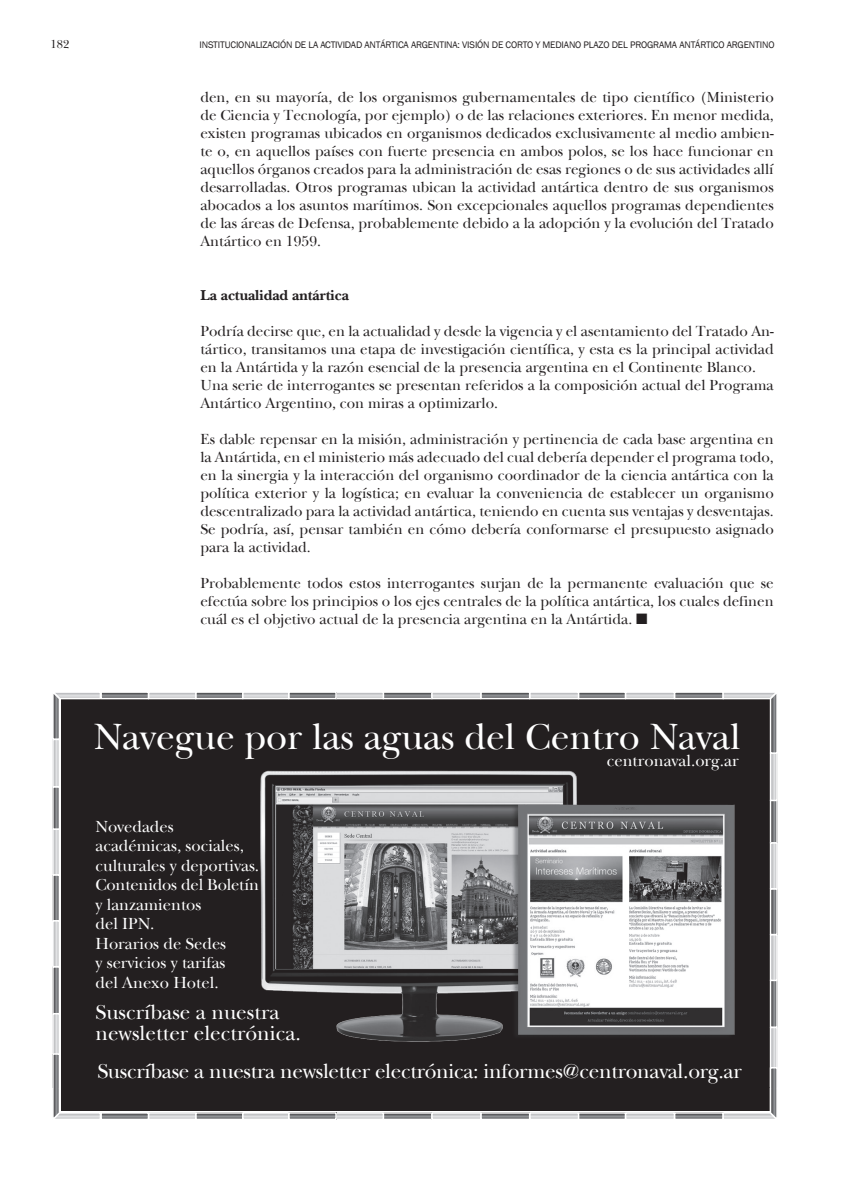
<style>
.page{position:relative;width:850px;height:1190px;background:#fff}
.page>*{position:absolute;margin:0;border:0;box-sizing:border-box;transform-origin:0 0}
.t1{font:37.5px "New Baskerville";color:#fff}
.t2{font:21px "New Baskerville";letter-spacing:-.015em;color:#fff}
.t3{font:16.5px "New Baskerville";color:#fff}
.t4{font:15px/18px "New Baskerville";color:#231f20;text-align:justify}
.t5{font:700 15px "New Baskerville";color:#231f20}
.t6{font:12px "New Baskerville";color:#231f20}
.t7{font:9.75px "Franklin Gothic";letter-spacing:-.015em;color:#231f20}
</style>
<div class="page">
<div style="left:61px;top:696px;width:712px;height:414px;background:#231f20"></div>
<img style="left:260px;top:770px;width:475px;height:272px">
<svg style="left:676px;top:694px;width:45px;height:2px"></svg>
<div style="left:673px;top:691px;width:51px;height:8px;border:2px solid #fff"></div>
<svg style="left:580px;top:694px;width:43px;height:2px"></svg>
<div style="left:577px;top:691px;width:49px;height:8px;border:2px solid #fff"></div>
<div style="left:625px;top:692px;width:49px;height:6px;background:#d5d6d8"></div>
<div style="left:625px;top:691px;width:50px;height:8px;border:2px solid #fff"></div>
<div style="left:529px;top:692px;width:49px;height:6px;background:#d5d6d8"></div>
<div style="left:529px;top:691px;width:50px;height:8px;border:2px solid #fff"></div>
<svg style="left:483px;top:694px;width:44px;height:2px"></svg>
<div style="left:480px;top:691px;width:50px;height:8px;border:2px solid #fff"></div>
<svg style="left:385px;top:694px;width:45px;height:2px"></svg>
<div style="left:382px;top:691px;width:51px;height:8px;border:2px solid #fff"></div>
<div style="left:432px;top:692px;width:49px;height:6px;background:#d5d6d8"></div>
<div style="left:431px;top:691px;width:50px;height:8px;border:2px solid #fff"></div>
<div style="left:336px;top:692px;width:47px;height:6px;background:#d5d6d8"></div>
<div style="left:335px;top:691px;width:49px;height:8px;border:2px solid #fff"></div>
<svg style="left:291px;top:694px;width:43px;height:2px"></svg>
<div style="left:288px;top:691px;width:49px;height:8px;border:2px solid #fff"></div>
<svg style="left:198px;top:694px;width:43px;height:2px"></svg>
<div style="left:195px;top:691px;width:49px;height:8px;border:2px solid #fff"></div>
<div style="left:243px;top:692px;width:46px;height:6px;background:#d5d6d8"></div>
<div style="left:242px;top:691px;width:47px;height:8px;border:2px solid #fff"></div>
<div style="left:148px;top:692px;width:48px;height:6px;background:#d5d6d8"></div>
<div style="left:148px;top:691px;width:49px;height:8px;border:2px solid #fff"></div>
<svg style="left:103px;top:694px;width:43px;height:2px"></svg>
<div style="left:100px;top:691px;width:49px;height:8px;border:2px solid #fff"></div>
<svg style="left:53px;top:691px;width:49px;height:48px"></svg>
<svg style="left:55px;top:789px;width:2px;height:38px"></svg>
<div style="left:52px;top:786px;width:8px;height:44px;border:2px solid #fff"></div>
<div style="left:53px;top:739px;width:6px;height:48px;background:#d9dadc"></div>
<div style="left:52px;top:739px;width:8px;height:48px;border:2px solid #fff"></div>
<div style="left:53px;top:829px;width:6px;height:46px;background:#d9dadc"></div>
<div style="left:52px;top:828px;width:8px;height:48px;border:2px solid #fff"></div>
<svg style="left:55px;top:877px;width:2px;height:41px"></svg>
<div style="left:52px;top:874px;width:8px;height:47px;border:2px solid #fff"></div>
<svg style="left:55px;top:969px;width:2px;height:43px"></svg>
<div style="left:52px;top:966px;width:8px;height:49px;border:2px solid #fff"></div>
<div style="left:53px;top:921px;width:6px;height:46px;background:#d9dadc"></div>
<div style="left:52px;top:920px;width:8px;height:47px;border:2px solid #fff"></div>
<div style="left:53px;top:1014px;width:6px;height:59px;background:#d9dadc"></div>
<div style="left:52px;top:1013px;width:8px;height:61px;border:2px solid #fff"></div>
<svg style="left:772px;top:982px;width:2px;height:43px"></svg>
<div style="left:769px;top:979px;width:8px;height:49px;border:2px solid #fff"></div>
<div style="left:770px;top:1027px;width:7px;height:60px;background:#cccdcf"></div>
<div style="left:769px;top:1026px;width:8px;height:61px;border:2px solid #fff"></div>
<div style="left:770px;top:934px;width:7px;height:46px;background:#cccdcf"></div>
<div style="left:769px;top:934px;width:8px;height:47px;border:2px solid #fff"></div>
<svg style="left:772px;top:891px;width:2px;height:41px"></svg>
<div style="left:769px;top:888px;width:8px;height:47px;border:2px solid #fff"></div>
<svg style="left:55px;top:1056px;width:2px;height:32px"></svg>
<div style="left:52px;top:1053px;width:8px;height:47px;border:2px solid #fff"></div>
<svg style="left:772px;top:802px;width:2px;height:39px"></svg>
<div style="left:769px;top:799px;width:8px;height:45px;border:2px solid #fff"></div>
<div style="left:770px;top:843px;width:7px;height:46px;background:#cccdcf"></div>
<div style="left:769px;top:842px;width:8px;height:47px;border:2px solid #fff"></div>
<div style="left:770px;top:753px;width:7px;height:47px;background:#cccdcf"></div>
<div style="left:769px;top:752px;width:8px;height:49px;border:2px solid #fff"></div>
<svg style="left:721px;top:691px;width:56px;height:63px"></svg>
<svg style="left:676px;top:1115px;width:45px;height:2px"></svg>
<div style="left:673px;top:1112px;width:51px;height:8px;border:2px solid #fff"></div>
<svg style="left:580px;top:1115px;width:43px;height:2px"></svg>
<div style="left:577px;top:1112px;width:49px;height:8px;border:2px solid #fff"></div>
<div style="left:625px;top:1113px;width:49px;height:6px;background:#d8d9db"></div>
<div style="left:625px;top:1112px;width:50px;height:8px;border:2px solid #fff"></div>
<div style="left:529px;top:1113px;width:49px;height:6px;background:#d8d9db"></div>
<div style="left:529px;top:1112px;width:50px;height:8px;border:2px solid #fff"></div>
<svg style="left:483px;top:1115px;width:44px;height:2px"></svg>
<div style="left:480px;top:1112px;width:50px;height:8px;border:2px solid #fff"></div>
<svg style="left:385px;top:1115px;width:45px;height:2px"></svg>
<div style="left:382px;top:1112px;width:51px;height:8px;border:2px solid #fff"></div>
<div style="left:432px;top:1113px;width:49px;height:6px;background:#d8d9db"></div>
<div style="left:431px;top:1112px;width:50px;height:8px;border:2px solid #fff"></div>
<div style="left:336px;top:1113px;width:47px;height:6px;background:#d8d9db"></div>
<div style="left:335px;top:1112px;width:49px;height:8px;border:2px solid #fff"></div>
<svg style="left:291px;top:1115px;width:43px;height:2px"></svg>
<div style="left:288px;top:1112px;width:49px;height:8px;border:2px solid #fff"></div>
<svg style="left:198px;top:1115px;width:43px;height:2px"></svg>
<div style="left:195px;top:1112px;width:49px;height:8px;border:2px solid #fff"></div>
<div style="left:243px;top:1113px;width:46px;height:6px;background:#d8d9db"></div>
<div style="left:242px;top:1112px;width:47px;height:8px;border:2px solid #fff"></div>
<div style="left:148px;top:1113px;width:48px;height:6px;background:#d8d9db"></div>
<div style="left:148px;top:1112px;width:49px;height:8px;border:2px solid #fff"></div>
<svg style="left:103px;top:1115px;width:43px;height:2px"></svg>
<div style="left:100px;top:1112px;width:49px;height:8px;border:2px solid #fff"></div>
<svg style="left:52px;top:1088px;width:50px;height:32px"></svg>
<svg style="left:721px;top:1067px;width:56px;height:53px"></svg>
<p class="t6" style="left:51px;top:37px;width:20px">182</p>
<p class="t7" style="left:199px;top:39px;width:576px">INSTITUCIONALIZACIÓN DE LA ACTIVIDAD ANTÁRTICA ARGENTINA: VISIÓN DE CORTO Y MEDIANO PLAZO DEL PROGRAMA ANTÁRTICO ARGENTINO</p>
<p class="t4" style="left:200px;top:89px;width:575px">den, en su mayoría, de los organismos gubernamentales de tipo científico (Ministerio de Ciencia y Tecnología, por ejemplo) o de las relaciones exteriores. En menor medida, existen programas ubicados en organismos dedicados exclusivamente al medio ambien&shy;te o, en aquellos países con fuerte presencia en ambos polos, se los hace funcionar en aquellos órganos creados para la administración de esas regiones o de sus actividades allí desarrolladas. Otros programas ubican la actividad antártica dentro de sus organismos abocados a los asuntos marítimos. Son excepcionales aquellos programas dependientes de las áreas de Defensa, probablemente debido a la adopción y la evolución del Tratado Antártico en 1959.</p>
<p class="t5" style="left:200px;top:287px;width:150px">La actualidad antártica</p>
<p class="t4" style="left:200px;top:323px;width:575px">Podría decirse que, en la actualidad y desde la vigencia y el asentamiento del Tratado An&shy;tártico, transitamos una etapa de investigación científica, y esta es la principal actividad en la Antártida y la razón esencial de la presencia argentina en el Continente Blanco.</p>
<p class="t4" style="left:200px;top:377px;width:575px">Una serie de interrogantes se presentan referidos a la composición actual del Programa<br>Antártico Argentino, con miras a optimizarlo.</p>
<p class="t4" style="left:200px;top:431px;width:575px">Es dable repensar en la misión, administración y pertinencia de cada base argentina en la Antártida, en el ministerio más adecuado del cual debería depender el programa todo, en la sinergia y la interacción del organismo coordinador de la ciencia antártica con la política exterior y la logística; en evaluar la conveniencia de establecer un organismo descentralizado para la actividad antártica, teniendo en cuenta sus ventajas y desventajas.<br>Se podría, así, pensar también en cómo debería conformarse el presupuesto asignado para la actividad.</p>
<p class="t4" style="left:200px;top:575px;width:575px">Probablemente todos estos interrogantes surjan de la permanente evaluación que se efectúa sobre los principios o los ejes centrales de la política antártica, los cuales definen cuál es el objetivo actual de la presencia argentina en la Antártida. ■</p>
<p class="t1" style="left:94px;top:715px;width:648px">Navegue por las aguas del Centro Naval</p>
<p class="t3" style="left:607px;top:751px;width:133px">centronaval.org.ar</p>
<p class="t3" style="left:95px;top:817px;width:80px">Novedades</p>
<p class="t3" style="left:95px;top:836px;width:150px">académicas, sociales,</p>
<p class="t3" style="left:95px;top:856px;width:165px">culturales y deportivas.</p>
<p class="t3" style="left:95px;top:875px;width:165px">Contenidos del Boletín</p>
<p class="t3" style="left:95px;top:895px;width:107px">y lanzamientos</p>
<p class="t3" style="left:95px;top:914px;width:61px">del IPN.</p>
<p class="t3" style="left:95px;top:934px;width:132px">Horarios de Sedes</p>
<p class="t3" style="left:95px;top:953px;width:132px">y servicios y tarifas</p>
<p class="t3" style="left:95px;top:973px;width:125px">del Anexo Hotel.</p>
<p class="t2" style="left:95px;top:1000px;width:185px">Suscríbase a nuestra</p>
<p class="t2" style="left:95px;top:1021px;width:207px">newsletter electrónica.</p>
<p class="t2" style="left:97px;top:1059px;width:646px">Suscríbase a nuestra newsletter electrónica: informes@centronaval.org.ar</p>
</div>
